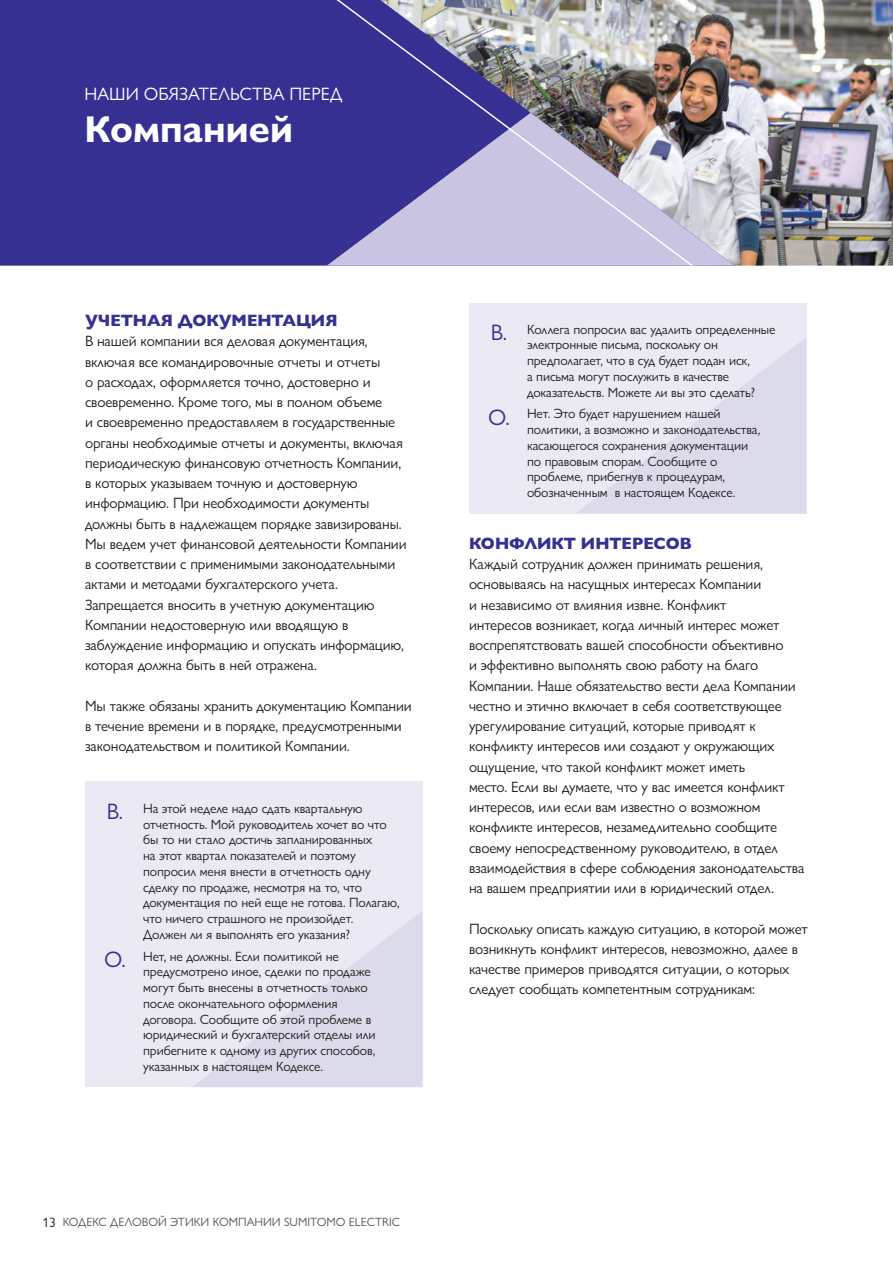
<style>
.page{position:relative;width:893px;height:1263px;background:#fff}
.page>*{position:absolute;margin:0;border:0;box-sizing:border-box;transform-origin:0 0}
.t1{font:700 37.5px "Gill Sans Nova";color:#fff}
.t2{font:18px "Gill Sans Nova";color:#fff}
.BLUE_HEADS{font:800 16.5px "Gill Sans Nova";color:#353092}
.BODY{font:15px/20.2px "Gill Sans Nova";letter-spacing:-.01em;color:#231f20}
.t3{font:13.5px/15.8px "Gill Sans Nova";letter-spacing:-.01em;color:#231f20}
.t4{font:12px "Gill Sans Nova";color:#57585a}
.s1{font-size:22.5px;color:#353092}
.s2{font-size:13.5px;color:#231f20}
</style>
<div class="page">
<img style="left:735px;top:0;width:158px;height:266px">
<svg style="left:0;top:0;width:735px;height:266px;background:#6863a1"></svg>
<div style="left:85px;top:781px;width:338px;height:306px;background:#ebeaf4"></div>
<svg style="left:193px;top:912px;width:229px;height:175px"></svg>
<div style="left:469px;top:303px;width:337px;height:210px;background:#ebeaf4"></div>
<svg style="left:575px;top:338px;width:231px;height:176px"></svg>
<p class="t2" style="left:85px;top:83px;width:259px">НАШИ ОБЯЗАТЕЛЬСТВА ПЕРЕД</p>
<p class="t1" style="left:85px;top:106px;width:210px">Компанией</p>
<p class="BLUE_HEADS" style="left:85px;top:310px;width:254px">УЧЕТНАЯ ДОКУМЕНТАЦИЯ</p>
<p class="BODY" style="left:85px;top:331px;width:323px">В нашей компании вся деловая документация, включая все командировочные отчеты и отчеты<br>о расходах, оформляется точно, достоверно и своевременно. Кроме того, мы в полном объеме<br>и своевременно предоставляем в государственные органы необходимые отчеты и документы, включая периодическую финансовую отчетность Компании, в которых указываем точную и достоверную информацию. При необходимости документы должны быть в надлежащем порядке завизированы.<br>Мы ведем учет финансовой деятельности Компании в соответствии с применимыми законодательными актами и методами бухгалтерского учета.<br>Запрещается вносить в учетную документацию Компании недостоверную или вводящую в заблуждение информацию и опускать информацию, которая должна быть в ней отражена.</p>
<p class="BODY" style="left:85px;top:695px;width:328px">Мы также обязаны хранить документацию Компании в течение времени и в порядке, предусмотренными законодательством и политикой Компании.</p>
<p class="t3" style="left:143px;top:800px;width:258px;text-indent:-36px"><span class="s1">В.</span> На этой неделе надо сдать квартальную отчетность. Мой руководитель хочет во что бы то ни стало достичь запланированных<br>на этот квартал показателей и поэтому попросил меня внести в отчетность одну сделку по продаже, несмотря на то, что документация по ней еще не готова. Полагаю, что ничего страшного не произойдет.<br>Должен ли я выполнять его указания?</p>
<p class="t3" style="left:143px;top:948px;width:234px;text-indent:-39px"><span class="s1">О.</span> Нет, не должны. Если политикой не предусмотрено иное, сделки по продаже могут быть внесены в отчетность только после окончательного оформления договора. Сообщите об этой проблеме в юридический и бухгалтерский отделы или прибегните к одному из других способов, указанных в настоящем Кодексе.</p>
<p class="t4" style="left:43px;top:1215px;width:359px"><span class="s2">13</span> КОДЕКС ДЕЛОВОЙ ЭТИКИ КОМПАНИИ SUMITOMO ELECTRIC</p>
<p class="t3" style="left:527px;top:321px;width:250px;text-indent:-36px"><span class="s1">В.</span> Коллега попросил вас удалить определенные электронные письма, поскольку он предполагает, что в суд будет подан иск,<br>а письма могут послужить в качестве доказательств. Можете ли вы это сделать?</p>
<p class="t3" style="left:527px;top:406px;width:235px;text-indent:-39px"><span class="s1">О.</span> Нет. Это будет нарушением нашей политики, а возможно и законодательства, касающегося сохранения документации по правовым спорам. Сообщите о проблеме, прибегнув к процедурам, обозначенным в настоящем Кодексе.</p>
<p class="BLUE_HEADS" style="left:469px;top:533px;width:224px">КОНФЛИКТ ИНТЕРЕСОВ</p>
<p class="BODY" style="left:469px;top:554px;width:337px">Каждый сотрудник должен принимать решения, основываясь на насущных интересах Компании<br>и независимо от влияния извне. Конфликт<br>интересов возникает, когда личный интерес может воспрепятствовать вашей способности объективно<br>и эффективно выполнять свою работу на благо Компании. Наше обязательство вести дела Компании честно и этично включает в себя соответствующее урегулирование ситуаций, которые приводят к конфликту интересов или создают у окружающих ощущение, что такой конфликт может иметь<br>место. Если вы думаете, что у вас имеется конфликт интересов, или если вам известно о возможном конфликте интересов, незамедлительно сообщите своему непосредственному руководителю, в отдел взаимодействия в сфере соблюдения законодательства на вашем предприятии или в юридический отдел.</p>
<p class="BODY" style="left:469px;top:918px;width:340px">Поскольку описать каждую ситуацию, в которой может возникнуть конфликт интересов, невозможно, далее в качестве примеров приводятся ситуации, о которых следует сообщать компетентным сотрудникам:</p>
</div>
